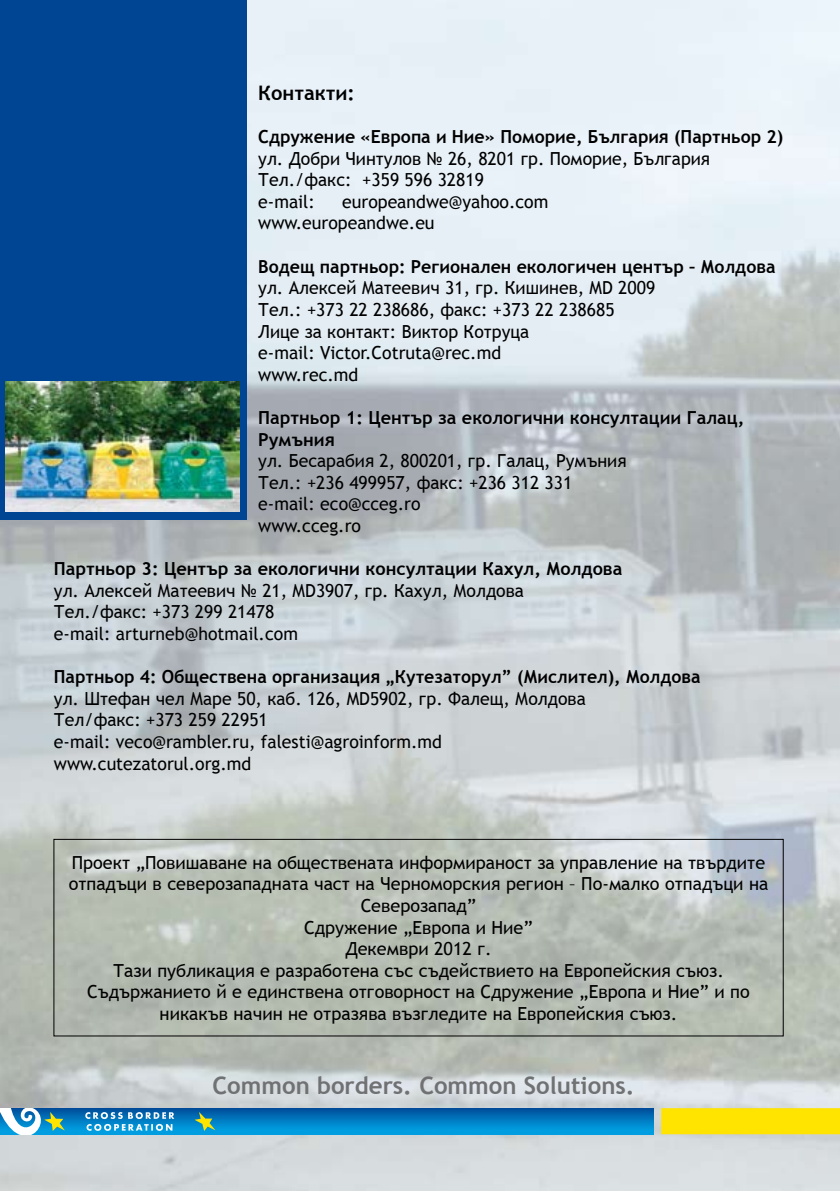
<style>
.page{position:relative;width:840px;height:1191px;background:#fff}
.page>*{position:absolute;margin:0;border:0;box-sizing:border-box;transform-origin:0 0}
.t1{font:700 24px "Trebuchet MS";color:#707173}
.t2{font:700 20px "Trebuchet MS";color:#000}
.t3{font:18px/21.6px "Trebuchet MS";color:#000}
.t4{font:700 18px/21.6px "Trebuchet MS";color:#000}
</style>
<div class="page">
<img style="left:0;top:0;width:839px;height:1191px">
<div style="left:53px;top:839px;width:730px;height:197px;border:1px solid #000"></div>
<div style="left:0;top:0;width:247px;height:520px;background:#004494"></div>
<div style="left:0;top:1108px;width:652px;height:26px;background:linear-gradient(to bottom,#004f9c,#03a6e7)"></div>
<div style="left:660px;top:1108px;width:179px;height:26px;background:#ffe400"></div>
<svg style="left:194px;top:1111px;width:21px;height:20px"></svg>
<svg style="left:85px;top:1112px;width:89px;height:18px;background:#4ea5d5"></svg>
<svg style="left:0;top:1108px;width:65px;height:26px"></svg>
<img style="left:6px;top:381px;width:233px;height:130px">
<p class="t2" style="left:258px;top:80px;width:98px">Контакти:</p>
<p class="t4" style="left:258px;top:126px;width:526px">Сдружение «Европа и Ние» Поморие, България (Партньор 2)</p>
<p class="t3" style="left:258px;top:148px;width:453px">ул. Добри Чинтулов № 26, 8201 гр. Поморие, България<br>Тел./факс: +359 596 32819<br>e-mail:</p>
<p class="t3" style="left:258px;top:191px;width:291px;text-indent:84px">europeandwe@yahoo.com www.europeandwe.eu</p>
<p class="t4" style="left:258px;top:255px;width:518px">Водещ партньор: Регионален екологичен център – Молдова</p>
<p class="t3" style="left:258px;top:277px;width:398px">ул. Алексей Матеевич 31, гр. Кишинев, MD 2009<br>Тел.: +373 22 238686, факс: +373 22 238685<br>Лице за контакт: Виктор Котруца<br>e-mail: Victor.Cotruta@rec.md<br>www.rec.md</p>
<p class="t4" style="left:258px;top:407px;width:487px">Партньор 1: Център за екологични консултации Галац,<br>Румъния</p>
<p class="t3" style="left:258px;top:450px;width:370px">ул. Бесарабия 2, 800201, гр. Галац, Румъния<br>Тел.: +236 499957, факс: +236 312 331 e-mail: eco@cceg.ro<br>www.cceg.ro</p>
<p class="t4" style="left:54px;top:558px;width:569px">Партньор 3: Център за екологични консултации Кахул, Молдова</p>
<p class="t3" style="left:54px;top:580px;width:471px">ул. Алексей Матеевич № 21, MD3907, гр. Кахул, Молдова<br>Тел./факс: +373 299 21478<br>e-mail: arturneb@hotmail.com</p>
<p class="t4" style="left:54px;top:666px;width:647px">Партньор 4: Обществена организация „Кутезаторул” (Мислител), Молдова</p>
<p class="t3" style="left:54px;top:688px;width:533px">ул. Штефан чел Маре 50, каб. 126, MD5902, гр. Фалещ, Молдова Тел/факс: +373 259 22951<br>e-mail: veco@rambler.ru, falesti@agroinform.md www.cutezatorul.org.md</p>
<p class="t3" style="left:69px;top:851px;width:700px;text-align:center">Проект „Повишаване на обществената информираност за управление на твърдите отпадъци в северозападната част на Черноморския регион – По-малко отпадъци на Северозапад”<br>Сдружение „Европа и Ние”<br>Декември 2012 г.<br>Тази публикация е разработена със съдействието на Европейския съюз.<br>Съдържанието й е единствена отговорност на Сдружение „Европа и Ние” и по никакъв начин не отразява възгледите на Европейския съюз.</p>
<h1 class="t1" style="left:212px;top:1070px;width:423px">Common borders. Common Solutions.</h1>
</div>
